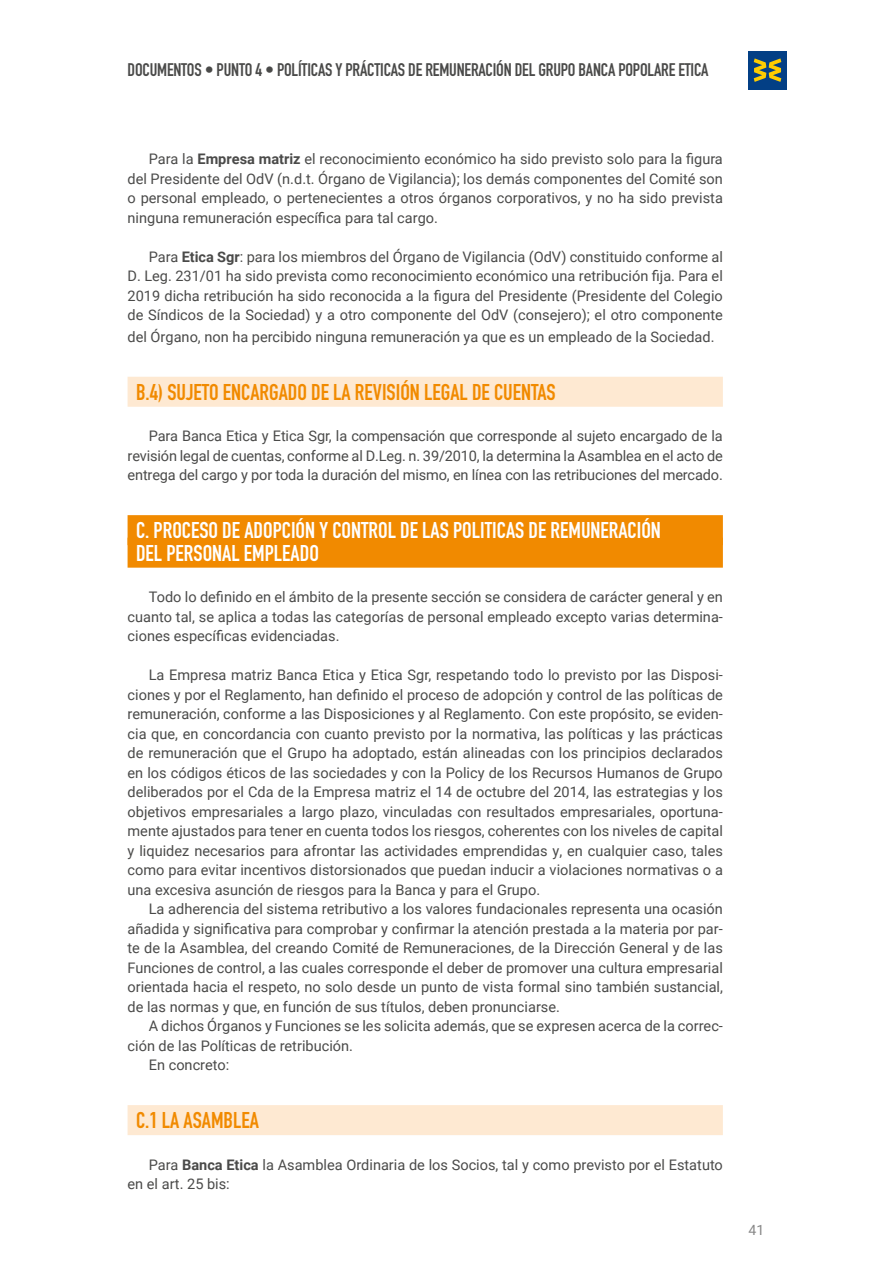
<style>
.page{position:relative;width:893px;height:1263px;background:#fff}
.page>*{position:absolute;margin:0;border:0;box-sizing:border-box;transform-origin:0 0}
.t1{font:22.5px/22.5px "DIN Engschrift Std";color:#fff}
.t2{font:22.5px "DIN Engschrift Std";color:#f18a00}
.t3{font:18px "DIN Engschrift Std";letter-spacing:-.01em;color:#4a4a49}
.t4{font:14.55px/19.5px "Roboto";color:#4a4a49;text-align:justify}
.t5{font:14.1px "Roboto";color:#878787}
.s1{font-weight:700}
</style>
<div class="page">
<div style="left:748px;top:51px;width:39px;height:38px;background:#033f85"></div>
<svg style="left:754px;top:58px;width:27px;height:24px"></svg>
<div style="left:128px;top:377px;width:595px;height:30px;background:#fee9d2"></div>
<div style="left:128px;top:515px;width:595px;height:30px;background:#f18a00"></div>
<div style="left:128px;top:538px;width:595px;height:30px;background:#f18a00"></div>
<div style="left:128px;top:1105px;width:595px;height:30px;background:#fee9d2"></div>
<p class="t3" style="left:128px;top:59px;width:582px">DOCUMENTOS • PUNTO 4 • POLÍTICAS Y PRÁCTICAS DE REMUNERACIÓN DEL GRUPO BANCA POPOLARE ETICA</p>
<p class="t4" style="left:128px;top:149px;width:597px;text-indent:21px">Para la <span class="s1">Empresa matriz</span> el reconocimiento económico ha sido previsto solo para la figura del Presidente del OdV (n.d.t. Órgano de Vigilancia); los demás componentes del Comité son o personal empleado, o pertenecientes a otros órganos corporativos, y no ha sido prevista ninguna remuneración específica para tal cargo.</p>
<p class="t4" style="left:128px;top:246px;width:597px;text-indent:21px">Para <span class="s1">Etica Sgr</span>: para los miembros del Órgano de Vigilancia (OdV) constituido conforme al D. Leg. 231/01 ha sido prevista como reconocimiento económico una retribución fija. Para el 2019 dicha retribución ha sido reconocida a la figura del Presidente (Presidente del Colegio de Síndicos de la Sociedad) y a otro componente del OdV (consejero); el otro componente</p>
<p class="t4" style="left:128px;top:326px;width:588px">del Órgano, non ha percibido ninguna remuneración ya que es un empleado de la Sociedad.</p>
<h1 class="t2" style="left:136px;top:379px;width:421px">B.4) SUJETO ENCARGADO DE LA REVISIÓN LEGAL DE CUENTAS</h1>
<p class="t4" style="left:128px;top:426px;width:597px;text-indent:21px">Para Banca Etica y Etica Sgr, la compensación que corresponde al sujeto encargado de la revisión legal de cuentas, conforme al D.Leg. n. 39/2010, la determina la Asamblea en el acto de entrega del cargo y por toda la duración del mismo, en línea con las retribuciones del mercado.</p>
<h1 class="t1" style="left:136px;top:519px;width:526px">C. PROCESO DE ADOPCIÓN Y CONTROL DE LAS POLITICAS DE REMUNERACIÓN<br>DEL PERSONAL EMPLEADO</h1>
<p class="t4" style="left:128px;top:587px;width:597px;text-indent:21px">Todo lo definido en el ámbito de la presente sección se considera de carácter general y en cuanto tal, se aplica a todas las categorías de personal empleado excepto varias determina&shy;ciones específicas evidenciadas.</p>
<p class="t4" style="left:128px;top:665px;width:597px;text-indent:21px">La Empresa matriz Banca Etica y Etica Sgr, respetando todo lo previsto por las Disposi&shy;ciones y por el Reglamento, han definido el proceso de adopción y control de las políticas de remuneración, conforme a las Disposiciones y al Reglamento. Con este propósito, se eviden&shy;cia que, en concordancia con cuanto previsto por la normativa, las políticas y las prácticas de remuneración que el Grupo ha adoptado, están alineadas con los principios declarados en los códigos éticos de las sociedades y con la Policy de los Recursos Humanos de Grupo deliberados por el Cda de la Empresa matriz el 14 de octubre del 2014, las estrategias y los objetivos empresariales a largo plazo, vinculadas con resultados empresariales, oportuna&shy;mente ajustados para tener en cuenta todos los riesgos, coherentes con los niveles de capital y liquidez necesarios para afrontar las actividades emprendidas y, en cualquier caso, tales como para evitar incentivos distorsionados que puedan inducir a violaciones normativas o a una excesiva asunción de riesgos para la Banca y para el Grupo.</p>
<p class="t4" style="left:128px;top:898px;width:597px;text-indent:21px">La adherencia del sistema retributivo a los valores fundacionales representa una ocasión añadida y significativa para comprobar y confirmar la atención prestada a la materia por par&shy;te de la Asamblea, del creando Comité de Remuneraciones, de la Dirección General y de las Funciones de control, a las cuales corresponde el deber de promover una cultura empresarial orientada hacia el respeto, no solo desde un punto de vista formal sino también sustancial, de las normas y que, en función de sus títulos, deben pronunciarse.</p>
<p class="t4" style="left:149px;top:1015px;width:576px">A dichos Órganos y Funciones se les solicita además, que se expresen acerca de la correc-</p>
<p class="t4" style="left:128px;top:1035px;width:227px">ción de las Políticas de retribución.</p>
<p class="t4" style="left:149px;top:1055px;width:82px">En concreto:</p>
<h1 class="t2" style="left:136px;top:1107px;width:124px">C.1 LA ASAMBLEA</h1>
<p class="t4" style="left:128px;top:1154px;width:597px;text-indent:21px">Para <span class="s1">Banca Etica</span> la Asamblea Ordinaria de los Socios, tal y como previsto por el Estatuto en el art. 25 bis:</p>
<p class="t5" style="left:748px;top:1220px;width:17px">41</p>
</div>
